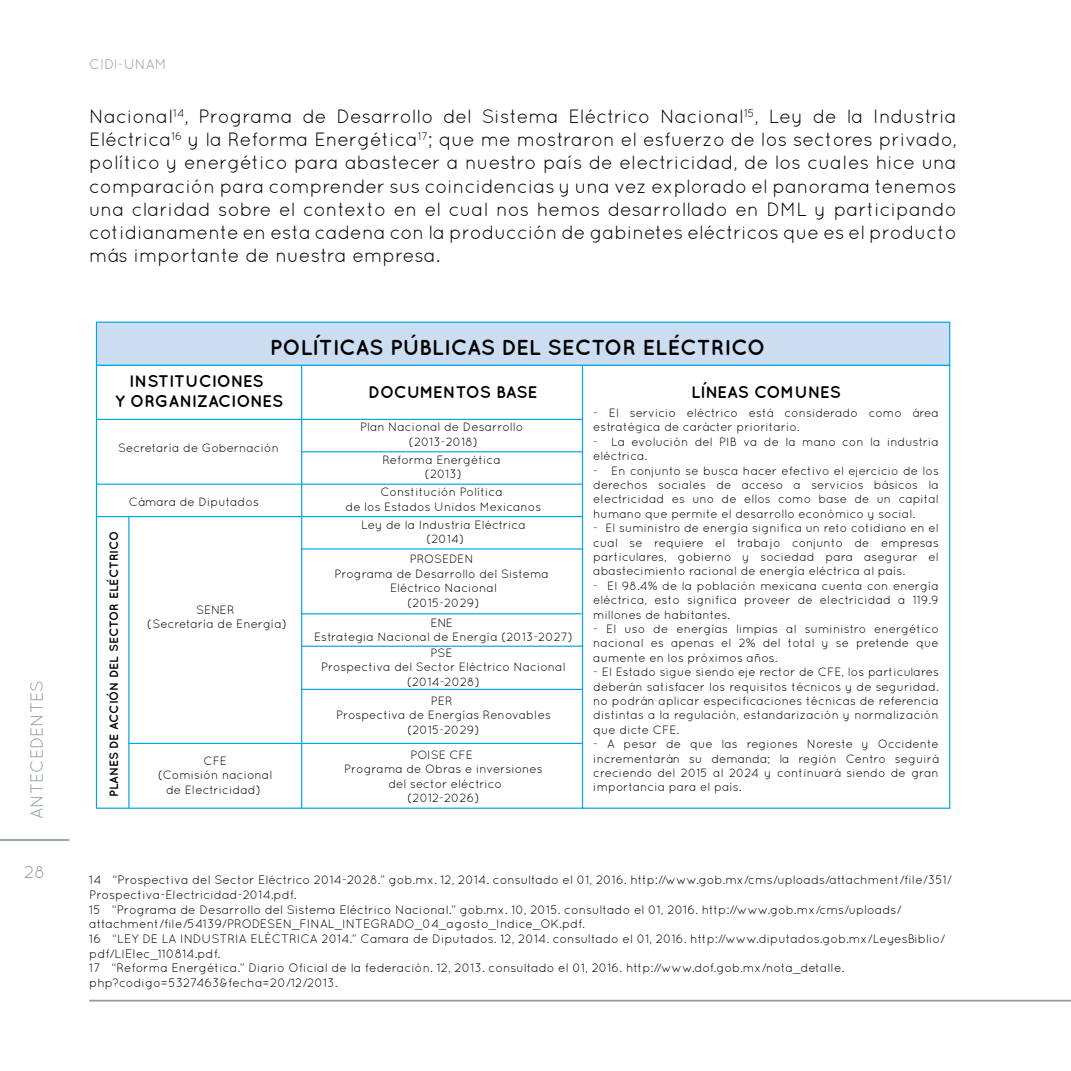
<style>
.page{position:relative;width:1071px;height:1071px;background:#fff}
.page>*{position:absolute;margin:0;border:0;box-sizing:border-box;transform-origin:0 0}
.t1{font:700 21.53px "Quicksand";color:#010101}
.t2{font:19.25px/23.1px "Quicksand";color:#000;text-align:justify}
.t3{font:17.5px "Quicksand";color:#909aa7}
.t4{font:700 16.8px/20.1px "Quicksand";color:#010101;text-align:center}
.t5{font:14px "Quicksand";color:#909aa7}
.t6{font:12.25px/14.7px "Quicksand";color:#000}
.t7{font:12.08px/14.3px "Quicksand";color:#010101;text-align:center}
.t8{font:700 12.08px "Quicksand";color:#010101}
</style>
<div class="page">
<hr style="left:0;top:839px;width:69px;height:2px;background:#909aa7">
<hr style="left:89px;top:1000px;width:982px;height:2px;background:#909aa7">
<div style="left:96px;top:322px;width:854px;height:43px;background:#ccddf2"></div>
<div style="left:96px;top:322px;width:854px;height:44px;border:1px solid #00a8e1"></div>
<hr style="left:582px;top:365px;width:1px;height:443px;background:#00a8e1">
<hr style="left:582px;top:808px;width:368px;height:1px;background:#00a8e1">
<hr style="left:949px;top:365px;width:1px;height:443px;background:#00a8e1">
<hr style="left:96px;top:365px;width:854px;height:1px;background:#00a8e1">
<hr style="left:301px;top:743px;width:281px;height:1px;background:#00a8e1">
<hr style="left:302px;top:689px;width:280px;height:1px;background:#00a8e1">
<hr style="left:302px;top:646px;width:280px;height:1px;background:#00a8e1">
<hr style="left:301px;top:613px;width:280px;height:1px;background:#00a8e1">
<hr style="left:302px;top:548px;width:280px;height:2px;background:#00a8e1">
<hr style="left:300px;top:516px;width:282px;height:1px;background:#00a8e1">
<hr style="left:129px;top:743px;width:173px;height:1px;background:#00a8e1">
<hr style="left:301px;top:365px;width:1px;height:443px;background:#00a8e1">
<hr style="left:96px;top:516px;width:205px;height:1px;background:#00a8e1">
<hr style="left:302px;top:808px;width:281px;height:1px;background:#00a8e1">
<hr style="left:96px;top:808px;width:206px;height:1px;background:#00a8e1">
<hr style="left:302px;top:419px;width:280px;height:1px;background:#00a8e1">
<hr style="left:97px;top:419px;width:204px;height:1px;background:#00a8e1">
<hr style="left:96px;top:365px;width:1px;height:443px;background:#00a8e1">
<hr style="left:128px;top:517px;width:1px;height:291px;background:#00a8e1">
<hr style="left:96px;top:484px;width:486px;height:1px;background:#00a8e1">
<hr style="left:302px;top:451px;width:280px;height:1px;background:#00a8e1">
<h3 class="t3" style="left:27px;top:819px;width:141px;rotate:-90deg">ANTECEDENTES</h3>
<h3 class="t3" style="left:24px;top:861px;width:23px">28</h3>
<p class="t5" style="left:89px;top:56px;width:79px">CIDI-UNAM</p>
<p class="t2" style="left:89px;top:105px;width:869px">Nacional<sup>14</sup>, Programa de Desarrollo del Sistema Eléctrico Nacional<sup>15</sup>, Ley de la Industria Eléctrica<sup>16</sup> y la Reforma Energética<sup>17</sup>; que me mostraron el esfuerzo de los sectores privado, político y energético para abastecer a nuestro país de electricidad, de los cuales hice una comparación para comprender sus coincidencias y una vez explorado el panorama tenemos una claridad sobre el contexto en el cual nos hemos desarrollado en DML y participando cotidianamente en esta cadena con la producción de gabinetes eléctricos que es el producto más importante de nuestra empresa.</p>
<h1 class="t1" style="left:270px;top:334px;width:497px">POLÍTICAS PÚBLICAS DEL SECTOR ELÉCTRICO</h1>
<h3 class="t4" style="left:115px;top:371px;width:170px">INSTITUCIONES<br>Y ORGANIZACIONES</h3>
<p class="t7" style="left:118px;top:440px;width:163px">Secretaría de Gobernación</p>
<p class="t8" style="left:107px;top:797px;width:268px;rotate:-90deg">PLANES DE ACCIÓN DEL SECTOR ELÉCTRICO</p>
<p class="t7" style="left:129px;top:494px;width:132px">Cámara de Diputados</p>
<p class="t7" style="left:147px;top:602px;width:141px">SENER<br>(Secretaría de Energía)</p>
<p class="t7" style="left:158px;top:753px;width:116px">CFE<br>(Comisión nacional de Electricidad)</p>
<h3 class="t4" style="left:368px;top:381px;width:171px">DOCUMENTOS BASE</h3>
<p class="t7" style="left:360px;top:420px;width:165px">Plan Nacional de Desarrollo (2013-2018)</p>
<p class="t7" style="left:383px;top:452px;width:120px">Reforma Energética (2013)</p>
<p class="t7" style="left:346px;top:485px;width:197px">Constitución Política<br>de los Estados Unidos Mexicanos</p>
<p class="t7" style="left:361px;top:517px;width:166px">Ley de la Industria Eléctrica (2014)</p>
<p class="t7" style="left:334px;top:552px;width:216px">PROSEDEN<br>Programa de Desarrollo del Sistema<br>Eléctrico Nacional<br>(2015-2029)</p>
<p class="t7" style="left:314px;top:615px;width:260px">ENE<br>Estrategia Nacional de Energía (2013-2027)</p>
<p class="t7" style="left:321px;top:645px;width:246px">PSE<br>Prospectiva del Sector Eléctrico Nacional (2014-2028)</p>
<p class="t7" style="left:336px;top:693px;width:216px">PER<br>Prospectiva de Energías Renovables (2015-2029)</p>
<p class="t7" style="left:344px;top:747px;width:200px">POISE CFE<br>Programa de Obras e inversiones del sector eléctrico<br>(2012-2026)</p>
<h3 class="t4" style="left:691px;top:381px;width:151px">LÍNEAS COMUNES</h3>
<p class="t7" style="left:593px;top:405px;width:347px;text-align:left">- El servicio eléctrico está considerado como área estratégica de carácter prioritario.</p>
<p class="t7" style="left:593px;top:434px;width:347px;text-align:left">- La evolución del PIB va de la mano con la industria eléctrica.</p>
<p class="t7" style="left:593px;top:463px;width:347px;text-align:justify">- En conjunto se busca hacer efectivo el ejercicio de los derechos sociales de acceso a servicios básicos la electricidad es uno de ellos como base de un capital humano que permite el desarrollo económico y social.</p>
<p class="t7" style="left:593px;top:521px;width:347px;text-align:justify">- El suministro de energía significa un reto cotidiano en el cual se requiere el trabajo conjunto de empresas particulares, gobierno y sociedad para asegurar el abastecimiento racional de energía eléctrica al país.</p>
<p class="t7" style="left:593px;top:578px;width:347px;text-align:justify">- El 98.4% de la población mexicana cuenta con energía eléctrica, esto significa proveer de electricidad a 119.9 millones de habitantes.</p>
<p class="t7" style="left:593px;top:621px;width:347px;text-align:justify">- El uso de energías limpias al suministro energético nacional es apenas el 2% del total y se pretende que aumente en los próximos años.</p>
<p class="t7" style="left:593px;top:665px;width:347px;text-align:justify">- El Estado sigue siendo eje rector de CFE, los particulares deberán satisfacer los requisitos técnicos y de seguridad. no podrán aplicar especificaciones técnicas de referencia distintas a la regulación, estandarización y normalización que dicte CFE.</p>
<p class="t7" style="left:593px;top:737px;width:347px;text-align:justify">- A pesar de que las regiones Noreste y Occidente incrementarán su demanda; la región Centro seguirá creciendo del 2015 al 2024 y continuará siendo de gran importancia para el país.</p>
<p class="t6" style="left:89px;top:872px;width:864px">14 “Prospectiva del Sector Eléctrico 2014-2028.” gob.mx. 12, 2014. consultado el 01, 2016. http://www.gob.mx/cms/uploads/attachment/file/351/ Prospectiva-Electricidad-2014.pdf.<br>15 “Programa de Desarrollo del Sistema Eléctrico Nacional.” gob.mx. 10, 2015. consultado el 01, 2016. http://www.gob.mx/cms/uploads/ attachment/file/54139/PRODESEN_FINAL_INTEGRADO_04_agosto_Indice_OK.pdf.<br>16 “LEY DE LA INDUSTRIA ELÉCTRICA 2014.” Camara de Diputados. 12, 2014. consultado el 01, 2016. http://www.diputados.gob.mx/LeyesBiblio/ pdf/LIElec_110814.pdf.<br>17 “Reforma Energética.” Diario Oficial de la federación. 12, 2013. consultado el 01, 2016. http://www.dof.gob.mx/nota_detalle. php?codigo=5327463&amp;fecha=20/12/2013.</p>
</div>
